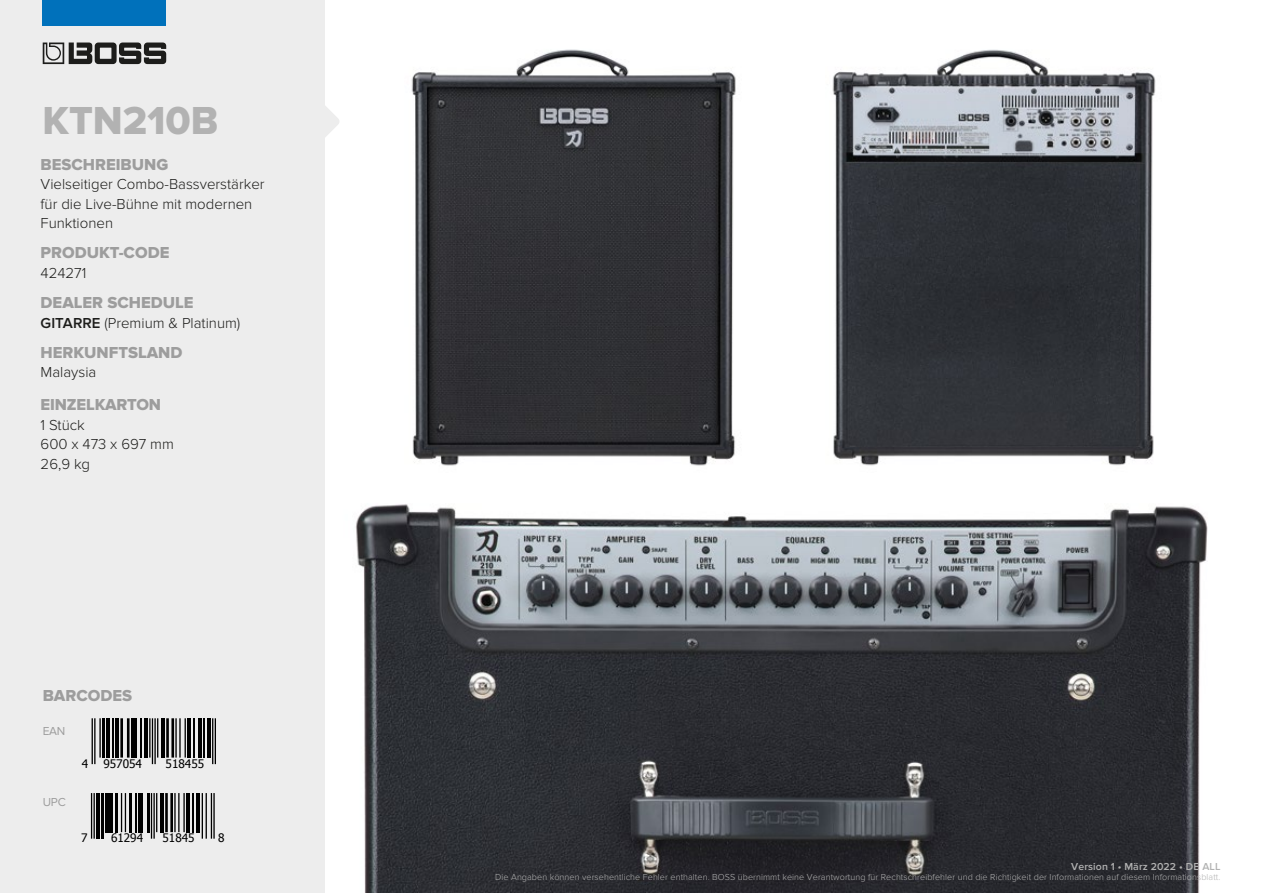
<style>
.page{position:relative;width:1263px;height:893px;background:#fff}
.page>*{position:absolute;margin:0;border:0;box-sizing:border-box;transform-origin:0 0}
.t1{font:40.5px "Proxima Nova Extrabld";color:#b2b2b2}
.t2{font:16.5px "Proxima Nova Extrabld";color:#9d9d9d}
.t3{font:15px/19.5px "Proxima Nova Cyr Lt";color:#1d1d1b}
.t4{font:12px "Proxima Nova";letter-spacing:-.02em;color:#9d9d9d}
.t5{font:11.85px "Tahoma";color:#000}
.t6{font:11.7px "Tahoma";color:#000}
.t7{font:600 10.5px "Proxima Nova";letter-spacing:.01em;color:#b2b2b2}
.t8{font:9px "Proxima Nova Cyr Lt";letter-spacing:.01em;color:#b2b2b2}
.s1{font-family:"Proxima Nova";font-weight:600}
</style>
<div class="page">
<img style="left:324px;top:486px;width:884px;height:407px">
<img style="left:411px;top:49px;width:325px;height:417px">
<div style="left:0;top:0;width:324px;height:893px;background:#ededed"></div>
<svg style="left:324px;top:93px;width:15px;height:57px"></svg>
<div style="left:43px;top:0;width:123px;height:26px;background:#0071bb"></div>
<svg style="left:43px;top:43px;width:123px;height:21px"></svg>
<hr style="left:99px;top:718px;width:2px;height:40px;background:#000">
<hr style="left:94px;top:718px;width:2px;height:46px;background:#000">
<hr style="left:92px;top:718px;width:1px;height:46px;background:#000">
<hr style="left:102px;top:718px;width:3px;height:40px;background:#000">
<hr style="left:106px;top:718px;width:4px;height:40px;background:#000">
<hr style="left:113px;top:718px;width:1px;height:40px;background:#000">
<hr style="left:115px;top:718px;width:4px;height:40px;background:#000">
<hr style="left:127px;top:718px;width:3px;height:40px;background:#000">
<hr style="left:120px;top:718px;width:3px;height:40px;background:#000">
<hr style="left:131px;top:718px;width:1px;height:40px;background:#000">
<hr style="left:133px;top:718px;width:4px;height:40px;background:#000">
<hr style="left:140px;top:718px;width:1px;height:40px;background:#000">
<hr style="left:144px;top:718px;width:4px;height:40px;background:#000">
<hr style="left:157px;top:718px;width:1px;height:40px;background:#000">
<hr style="left:154px;top:718px;width:2px;height:46px;background:#000">
<hr style="left:152px;top:718px;width:1px;height:46px;background:#000">
<hr style="left:149px;top:718px;width:2px;height:40px;background:#000">
<hr style="left:161px;top:718px;width:4px;height:40px;background:#000">
<hr style="left:171px;top:718px;width:3px;height:40px;background:#000">
<hr style="left:166px;top:718px;width:3px;height:40px;background:#000">
<hr style="left:185px;top:718px;width:1px;height:40px;background:#000">
<hr style="left:179px;top:718px;width:2px;height:40px;background:#000">
<hr style="left:175px;top:718px;width:2px;height:40px;background:#000">
<hr style="left:187px;top:718px;width:4px;height:40px;background:#000">
<hr style="left:194px;top:718px;width:1px;height:40px;background:#000">
<hr style="left:198px;top:718px;width:4px;height:40px;background:#000">
<hr style="left:203px;top:718px;width:1px;height:40px;background:#000">
<hr style="left:207px;top:718px;width:4px;height:40px;background:#000">
<hr style="left:215px;top:718px;width:1px;height:46px;background:#000">
<hr style="left:212px;top:718px;width:1px;height:46px;background:#000">
<hr style="left:94px;top:793px;width:1px;height:46px;background:#000">
<hr style="left:91px;top:793px;width:1px;height:46px;background:#000">
<hr style="left:96px;top:793px;width:4px;height:46px;background:#000">
<hr style="left:101px;top:793px;width:3px;height:46px;background:#000">
<hr style="left:105px;top:793px;width:2px;height:39px;background:#000">
<div style="left:108px;top:793px;width:5px;height:39px;background:#000"></div>
<hr style="left:116px;top:793px;width:2px;height:39px;background:#000">
<hr style="left:125px;top:793px;width:1px;height:39px;background:#000">
<hr style="left:121px;top:793px;width:1px;height:39px;background:#000">
<hr style="left:129px;top:793px;width:2px;height:39px;background:#000">
<hr style="left:135px;top:793px;width:2px;height:39px;background:#000">
<hr style="left:138px;top:793px;width:2px;height:39px;background:#000">
<hr style="left:142px;top:793px;width:1px;height:39px;background:#000">
<hr style="left:147px;top:793px;width:3px;height:39px;background:#000">
<hr style="left:153px;top:793px;width:2px;height:46px;background:#000">
<hr style="left:151px;top:793px;width:1px;height:46px;background:#000">
<hr style="left:156px;top:793px;width:1px;height:39px;background:#000">
<hr style="left:160px;top:793px;width:4px;height:39px;background:#000">
<hr style="left:170px;top:793px;width:3px;height:39px;background:#000">
<hr style="left:165px;top:793px;width:3px;height:39px;background:#000">
<hr style="left:183px;top:793px;width:2px;height:39px;background:#000">
<hr style="left:178px;top:793px;width:2px;height:39px;background:#000">
<hr style="left:174px;top:793px;width:2px;height:39px;background:#000">
<hr style="left:186px;top:793px;width:4px;height:39px;background:#000">
<hr style="left:193px;top:793px;width:1px;height:39px;background:#000">
<hr style="left:196px;top:793px;width:4px;height:39px;background:#000">
<hr style="left:213px;top:793px;width:2px;height:46px;background:#000">
<hr style="left:211px;top:793px;width:1px;height:46px;background:#000">
<hr style="left:206px;top:793px;width:1px;height:46px;background:#000">
<hr style="left:202px;top:793px;width:1px;height:46px;background:#000">
<img style="left:832px;top:49px;width:324px;height:417px">
<h1 class="t1" style="left:43px;top:98px;width:177px">KTN210B</h1>
<h2 class="t2" style="left:41px;top:155px;width:129px">BESCHREIBUNG</h2>
<h3 class="t3" style="left:41px;top:175px;width:226px">Vielseitiger Combo-Bassverstärker für die Live-Bühne mit modernen<br>Funktionen</h3>
<h2 class="t2" style="left:41px;top:243px;width:130px">PRODUKT-CODE</h2>
<h3 class="t3" style="left:41px;top:263px;width:47px">424271</h3>
<h2 class="t2" style="left:41px;top:293px;width:154px">DEALER SCHEDULE</h2>
<h3 class="t3" style="left:41px;top:313px;width:201px"><span class="s1">GITARRE</span> (Premium &amp; Platinum)</h3>
<h2 class="t2" style="left:41px;top:342px;width:143px">HERKUNFTSLAND</h2>
<h3 class="t3" style="left:41px;top:362px;width:57px">Malaysia</h3>
<h2 class="t2" style="left:41px;top:395px;width:122px">EINZELKARTON</h2>
<h3 class="t3" style="left:41px;top:415px;width:135px">1 Stück<br>600 x 473 x 697 mm<br>26,9 kg</h3>
<h2 class="t2" style="left:43px;top:686px;width:91px">BARCODES</h2>
<h3 class="t4" style="left:43px;top:724px;width:24px">EAN</h3>
<h3 class="t4" style="left:43px;top:795px;width:25px">UPC</h3>
<h3 class="t5" style="left:82px;top:755px;width:8px">4</h3>
<h3 class="t5" style="left:103px;top:755px;width:40px">957054</h3>
<h3 class="t5" style="left:166px;top:755px;width:40px">518455</h3>
<p class="t6" style="left:81px;top:830px;width:8px">7</p>
<p class="t6" style="left:111px;top:830px;width:34px">61294</p>
<p class="t6" style="left:163px;top:830px;width:34px">51845</p>
<p class="t6" style="left:218px;top:830px;width:8px">8</p>
<p class="t7" style="left:1071px;top:860px;width:151px">Version 1 • März 2022 • DE ALL</p>
<p class="t8" style="left:495px;top:872px;width:727px">Die Angaben können versehentliche Fehler enthalten. BOSS übernimmt keine Verantwortung für Rechtschreibfehler und die Richtigkeit der Informationen auf diesem Informationsblatt.</p>
</div>
